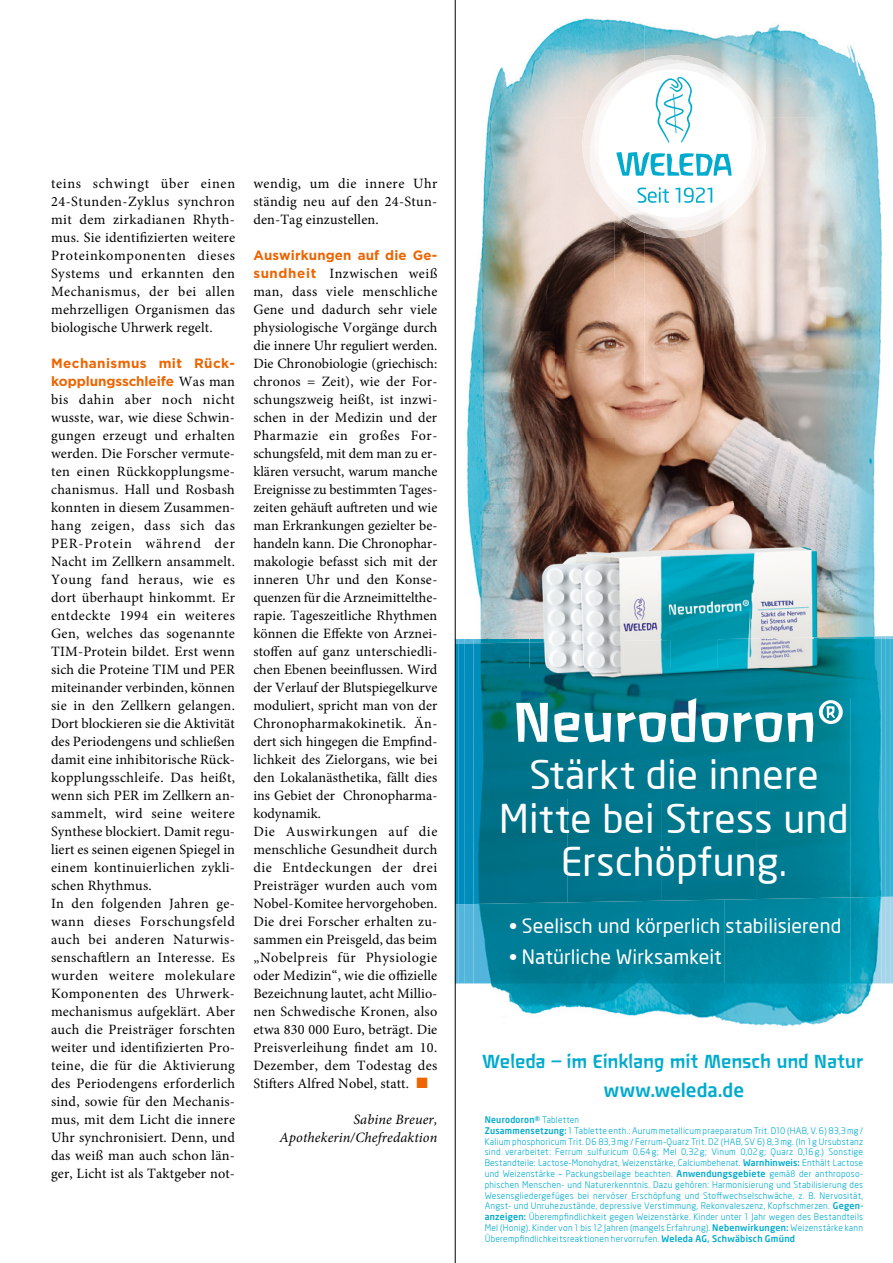
<style>
.page{position:relative;width:893px;height:1263px;background:#fff}
.page>*{position:absolute;margin:0;border:0;box-sizing:border-box;transform-origin:0 0}
.t1{font:51px "New Weleda Pro";color:#fff}
.t2{font:500 39px/43.5px "Neo Sans Weleda";letter-spacing:.005em;color:#fff;text-align:center}
.t3{font:500 19.5px "Neo Sans Weleda";letter-spacing:.005em;color:#fff}
.t4{font:700 18.75px "Neo Sans Weleda";color:#00abcd}
.t5{font:17.25px "New Weleda Pro";letter-spacing:-.01em;color:#00abcd}
.Praxis_Grundtext{font:14.25px/18px "Minion Pro";letter-spacing:.01em;color:#000;text-align:justify}
.Praxis_Autor{font:italic 14.25px/18px "Minion Pro";letter-spacing:.01em;color:#000;text-align:right}
.Praxis_Grundtext-2{font:700 13.5px/18px "Gotham";letter-spacing:-.01em;color:#ec6502}
.Praxis_Grundtext-3{font:700 13.5px "Gotham";letter-spacing:.01em;color:#ec6502}
.t6{font:9px/10.8px "Neo Sans Weleda";letter-spacing:.025em;color:#00abcd;scale:.96 1}
.s1{font-family:"Minion Pro";font-weight:400;font-size:14.25px;color:#000}
.s2{font-family:"Gotham";font-weight:700;font-size:13.5px;color:#ec6502}
.s3{color:#ec6502}
.s4{font-weight:700}
</style>
<div class="page">
<img style="left:488px;top:18px;width:156px;height:99px">
<img style="left:644px;top:24px;width:211px;height:40px">
<img style="left:855px;top:57px;width:28px;height:579px">
<img style="left:756px;top:64px;width:99px;height:53px">
<img style="left:466px;top:117px;width:88px;height:429px">
<img style="left:554px;top:117px;width:60px;height:389px">
<img style="left:735px;top:117px;width:120px;height:389px">
<img style="left:614px;top:238px;width:30px;height:268px">
<img style="left:705px;top:238px;width:30px;height:268px">
<img style="left:644px;top:238px;width:61px;height:268px">
<img style="left:464px;top:546px;width:66px;height:97px">
<img style="left:464px;top:983px;width:421px;height:44px">
<svg style="left:456px;top:639px;width:8px;height:4px"></svg>
<img style="left:473px;top:639px;width:57px;height:3px">
<img style="left:459px;top:904px;width:14px;height:79px">
<img style="left:725px;top:897px;width:166px;height:86px">
<img style="left:473px;top:902px;width:126px;height:81px">
<div style="left:599px;top:902px;width:126px;height:81px;background:#00819a"></div>
<svg style="left:885px;top:636px;width:8px;height:3px"></svg>
<img style="left:812px;top:636px;width:73px;height:3px">
<img style="left:456px;top:643px;width:17px;height:261px">
<img style="left:882px;top:639px;width:11px;height:258px">
<img style="left:473px;top:642px;width:63px;height:156px">
<img style="left:850px;top:639px;width:32px;height:258px">
<img style="left:536px;top:698px;width:283px;height:100px">
<img style="left:819px;top:698px;width:31px;height:200px">
<img style="left:473px;top:798px;width:95px;height:106px">
<div style="left:567px;top:798px;width:189px;height:104px;background:#00778d"></div>
<div style="left:756px;top:798px;width:63px;height:101px;background:#007b90"></div>
<img style="left:530px;top:506px;width:329px;height:89px">
<img style="left:530px;top:595px;width:282px;height:44px">
<img style="left:812px;top:595px;width:47px;height:42px">
<img style="left:530px;top:639px;width:329px;height:59px">
<img style="left:756px;top:83px;width:10px;height:126px">
<img style="left:635px;top:55px;width:101px;height:5px">
<img style="left:571px;top:66px;width:21px;height:136px">
<img style="left:605px;top:229px;width:133px;height:9px">
<img style="left:667px;top:134px;width:91px;height:96px">
<img style="left:755px;top:100px;width:2px;height:79px">
<img style="left:590px;top:126px;width:13px;height:103px">
<svg style="left:592px;top:60px;width:163px;height:168px"></svg>
<hr style="left:455px;top:0;width:1px;height:1263px;background:#000">
<p class="Praxis_Grundtext" style="left:51px;top:175px;width:186px">teins schwingt über einen 24-Stunden-Zyklus synchron mit dem zirkadianen Rhyth&shy;mus. Sie identifizierten weitere Proteinkomponenten dieses Systems und erkannten den Mechanismus, der bei allen mehrzelligen Organismen das biologische Uhrwerk regelt.</p>
<p class="Praxis_Grundtext-2" style="left:51px;top:354px;width:186px">Mechanismus mit Rück&shy;kopplungsschleife <span class="s1">Was man</span></p>
<p class="Praxis_Grundtext" style="left:51px;top:391px;width:186px">bis dahin aber noch nicht wusste, war, wie diese Schwin&shy;gungen erzeugt und erhalten werden. Die Forscher vermute&shy;ten einen Rückkopplungsme&shy;chanismus. Hall und Rosbash konnten in diesem Zusammen&shy;hang zeigen, dass sich das PER-Protein während der Nacht im Zellkern ansammelt.<br>Young fand heraus, wie es dort überhaupt hinkommt. Er entdeckte 1994 ein weiteres Gen, welches das sogenannte TIM-Protein bildet. Erst wenn sich die Proteine TIM und PER miteinander verbinden, können sie in den Zellkern gelangen.<br>Dort blockieren sie die Aktivität des Periodengens und schließen damit eine inhibitorische Rück&shy;kopplungsschleife. Das heißt, wenn sich PER im Zellkern an&shy;sammelt, wird seine weitere Synthese blockiert. Damit regu&shy;liert es seinen eigenen Spiegel in einem kontinuierlichen zykli&shy;schen Rhythmus.</p>
<p class="Praxis_Grundtext" style="left:51px;top:895px;width:186px">In den folgenden Jahren ge&shy;wann dieses Forschungsfeld auch bei anderen Naturwis&shy;senschaftlern an Interesse. Es wurden weitere molekulare Komponenten des Uhrwerk&shy;mechanismus aufgeklärt. Aber auch die Preisträger forschten weiter und identifizierten Pro&shy;teine, die für die Aktivierung des Periodengens erforderlich sind, sowie für den Mechanis&shy;mus, mit dem Licht die innere Uhr synchronisiert. Denn, und das weiß man auch schon län&shy;ger, Licht ist als Taktgeber not-</p>
<p class="Praxis_Grundtext" style="left:253px;top:175px;width:186px">wendig, um die innere Uhr ständig neu auf den 24-Stun&shy;den-Tag einzustellen.</p>
<p class="Praxis_Grundtext-3" style="left:253px;top:246px;width:186px">Auswirkungen auf die Ge-</p>
<p class="Praxis_Grundtext" style="left:253px;top:265px;width:186px;text-align:left"><span class="s2">sundheit</span> Inzwischen weiß man, dass viele menschliche<br>Gene und dadurch sehr viele physiologische Vorgänge durch die innere Uhr reguliert werden.<br>Die Chronobiologie (griechisch: chronos = Zeit), wie der For&shy;schungszweig heißt, ist inzwi&shy;schen in der Medizin und der<br>Pharmazie ein großes For&shy;schungsfeld, mit dem man zu er&shy;klären versucht, warum manche<br>Ereignisse zu bestimmten Tages&shy;zeiten gehäuft auftreten und wie man Erkrankungen gezielter be&shy;handeln kann. Die Chronophar&shy;makologie befasst sich mit der inneren Uhr und den Konse&shy;quenzen für die Arzneimittelthe&shy;rapie. Tageszeitliche Rhythmen können die Effekte von Arznei&shy;stoffen auf ganz unterschiedli&shy;chen Ebenen beeinflussen. Wird der Verlauf der Blutspiegelkurve moduliert, spricht man von der<br>Chronopharmakokinetik. Än&shy;dert sich hingegen die Empfind&shy;lichkeit des Zielorgans, wie bei den Lokalanästhetika, fällt dies ins Gebiet der Chronopharma&shy;kodynamik.</p>
<p class="Praxis_Grundtext" style="left:253px;top:823px;width:186px">Die Auswirkungen auf die menschliche Gesundheit durch die Entdeckungen der drei Preisträger wurden auch vom Nobel-Komitee hervorgehoben.</p>
<p class="Praxis_Grundtext" style="left:253px;top:913px;width:186px">Die drei Forscher erhalten zu&shy;sammen ein Preisgeld, das beim „Nobelpreis für Physiologie oder Medizin“, wie die offizielle Bezeichnung lautet, acht Millio&shy;nen Schwedische Kronen, also etwa 830 000 Euro, beträgt. Die Preisverleihung findet am 10.<br>Dezember, dem Todestag des Stifters Alfred Nobel, statt. <span class="s3">■</span></p>
<p class="Praxis_Autor" style="left:280px;top:1111px;width:159px">Sabine Breuer,<br>Apothekerin/Chefredaktion</p>
<p class="t1" style="left:513px;top:701px;width:334px">Neurodoron®</p>
<p class="t2" style="left:499px;top:752px;width:351px">Stärkt die innere<br>Mitte bei Stress und<br>Erschöpfung.</p>
<p class="t3" style="left:509px;top:914px;width:333px">• Seelisch und körperlich stabilisierend</p>
<p class="t3" style="left:509px;top:945px;width:214px">• Natürliche Wirksamkeit</p>
<p class="t5" style="left:483px;top:1054px;width:382px">Weleda – im Einklang mit Mensch und Natur</p>
<p class="t4" style="left:604px;top:1078px;width:142px">www.weleda.de</p>
<p class="t6" style="left:485px;top:1114px;width:396px"><span class="s4">Neurodoron®</span> Tabletten<br><span class="s4">Zusammensetzung:</span> 1 Tablette enth.: Aurum metallicum praeparatum Trit. D10 (HAB, V. 6) 83,3 mg / Kalium phosphoricum Trit. D6 83,3 mg / Ferrum-Quarz Trit. D2 (HAB, SV 6) 8,3 mg. (In 1 g Ursubstanz sind verarbeitet: Ferrum sulfuricum 0,64 g; Mel 0,32 g; Vinum 0,02 g; Quarz 0,16 g.) Sonstige Bestandteile: Lactose-Monohydrat, Weizenstärke, Calciumbehenat. <span class="s4">Warnhinweis:</span> Enthält Lactose und Weizenstärke – Packungsbeilage beachten. <span class="s4">Anwendungs gebiete</span> gemäß der anthroposo&shy;phischen Menschen- und Naturerkenntnis. Dazu gehören: Harmonisierung und Stabilisierung des Wesens gliedergefüges bei nervöser Erschöpfung und Stoffwechselschwäche, z. B. Nervosität, Angst- und Unruhezustände, depressive Verstimmung, Rekonvaleszenz, Kopfschmerzen. <span class="s4">Gegen&shy;anzeigen:</span> Überempfindlichkeit gegen Weizenstärke. Kinder unter 1 Jahr wegen des Bestandteils Mel (Honig). Kinder von 1 bis 12 Jahren (mangels Erfahrung). <span class="s4">Nebenwirkungen:</span> Weizenstärke kann Überempfindlichkeitsreaktionen hervorrufen. <span class="s4">Weleda AG, Schwäbisch Gmünd</span></p>
</div>
